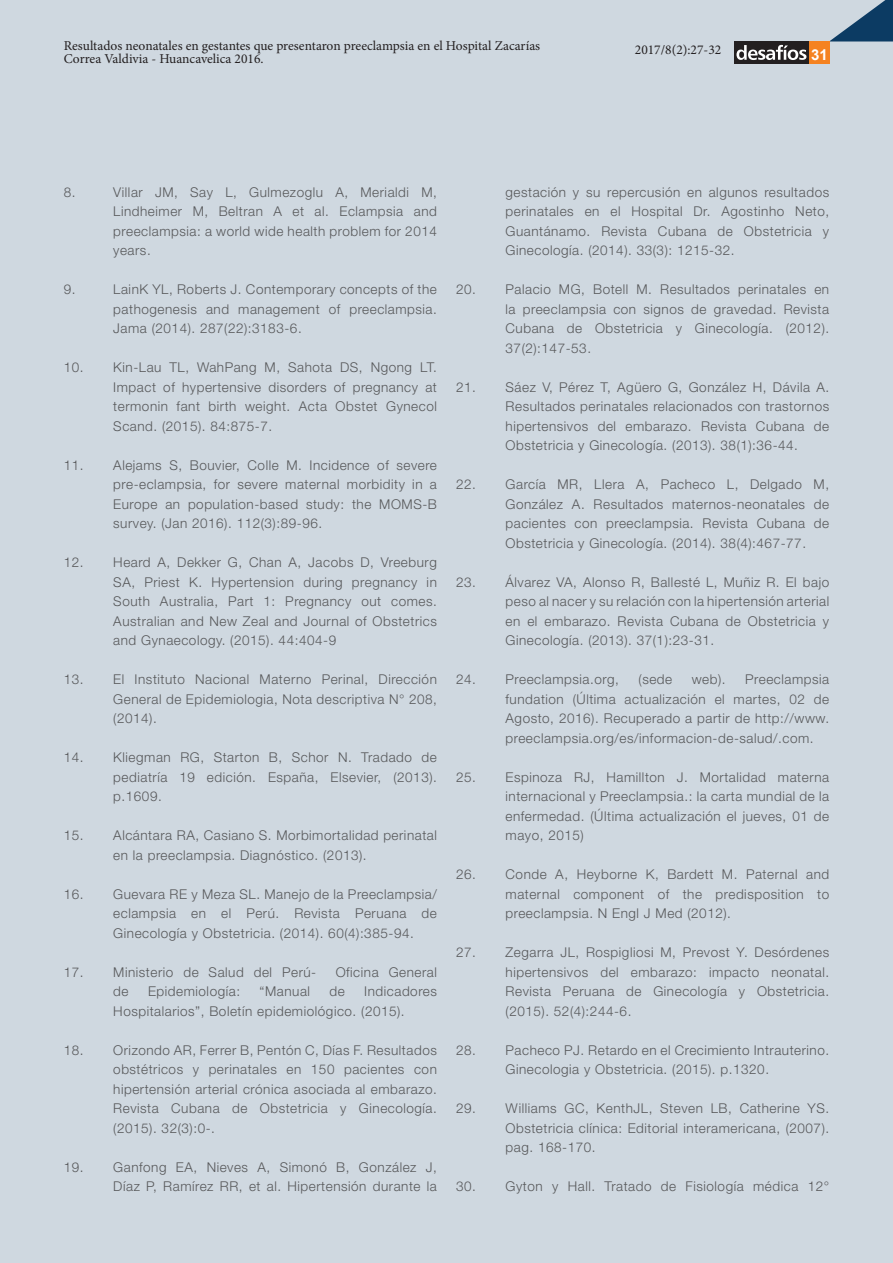
<style>
.page{position:relative;width:893px;height:1263px;background:#cfd8e0}
.page>*{position:absolute;margin:0;border:0;box-sizing:border-box;transform-origin:0 0}
.t1{font:700 15px "Arial";color:#fff}
.t2{font:300 13.5px/19.5px "Helvetica Neue LT Std";letter-spacing:.04em;color:#57585a;text-align:justify}
.t3{font:13.5px "Minion Pro";color:#231f20}
</style>
<div class="page">
<hr style="left:0;top:0;width:1px;height:1263px;background:#0c3b63">
<svg style="left:830px;top:0;width:63px;height:41px"></svg>
<div style="left:734px;top:41px;width:75px;height:23px;background:#231f20"></div>
<div style="left:809px;top:41px;width:20px;height:23px;background:#f58220"></div>
<svg style="left:736px;top:45px;width:70px;height:15px"></svg>
<p class="t3" style="left:64px;top:37px;width:478px">Resultados neonatales en gestantes que presentaron preeclampsia en el Hospital Zacarías</p>
<p class="t3" style="left:635px;top:40px;width:88px">2017/8(2):27-32</p>
<p class="t3" style="left:64px;top:50px;width:201px">Correa Valdivia - Huancavelica 2016.</p>
<p class="t1" style="left:811px;top:45px;width:18px">31</p>
<p class="t2" style="left:64px;top:182px;width:13px">8.</p>
<p class="t2" style="left:113px;top:182px;width:325px">Villar JM, Say L, Gulmezoglu A, Merialdi M, Lindheimer M, Beltran A et al. Eclampsia and preeclampsia: a world wide health problem for 2014 years.</p>
<p class="t2" style="left:64px;top:279px;width:13px">9.</p>
<p class="t2" style="left:113px;top:279px;width:325px">LainK YL, Roberts J. Contemporary concepts of the pathogenesis and management of preeclampsia.<br>Jama (2014). 287(22):3183-6.</p>
<p class="t2" style="left:113px;top:357px;width:325px;text-indent:-50px">10. Kin-Lau TL, WahPang M, Sahota DS, Ngong LT.<br>Impact of hypertensive disorders of pregnancy at termonin fant birth weight. Acta Obstet Gynecol Scand. (2015). 84:875-7.</p>
<p class="t2" style="left:113px;top:455px;width:325px;text-indent:-50px">11. Alejams S, Bouvier, Colle M. Incidence of severe pre-eclampsia, for severe maternal morbidity in a Europe an population-based study: the MOMS-B survey. (Jan 2016). 112(3):89-96.</p>
<p class="t2" style="left:113px;top:552px;width:325px;text-indent:-50px">12. Heard A, Dekker G, Chan A, Jacobs D, Vreeburg SA, Priest K. Hypertension during pregnancy in South Australia, Part 1: Pregnancy out comes.<br>Australian and New Zeal and Journal of Obstetrics and Gynaecology. (2015). 44:404-9</p>
<p class="t2" style="left:113px;top:669px;width:325px;text-indent:-50px">13. El Instituto Nacional Materno Perinal, Dirección General de Epidemiologia, Nota descriptiva N° 208, (2014).</p>
<p class="t2" style="left:113px;top:747px;width:325px;text-indent:-50px">14. Kliegman RG, Starton B, Schor N. Tradado de pediatría 19 edición. España, Elsevier, (2013). p.1609.</p>
<p class="t2" style="left:113px;top:825px;width:325px;text-indent:-50px">15. Alcántara RA, Casiano S. Morbimortalidad perinatal en la preeclampsia. Diagnóstico. (2013).</p>
<p class="t2" style="left:113px;top:884px;width:325px;text-indent:-50px">16. Guevara RE y Meza SL. Manejo de la Preeclampsia/ eclampsia en el Perú. Revista Peruana de Ginecología y Obstetricia. (2014). 60(4):385-94.</p>
<p class="t2" style="left:64px;top:962px;width:254px">17. Ministerio de Salud del Perú-</p>
<p class="t2" style="left:336px;top:962px;width:103px">Oficina General</p>
<p class="t2" style="left:113px;top:981px;width:17px">de</p>
<p class="t2" style="left:148px;top:981px;width:94px">Epidemiología:</p>
<p class="t2" style="left:260px;top:981px;width:52px">“Manual</p>
<p class="t2" style="left:329px;top:981px;width:17px">de</p>
<p class="t2" style="left:113px;top:981px;width:325px;text-indent:251px">Indicadores<br>Hospitalarios”, Boletín epidemiológico. (2015).</p>
<p class="t2" style="left:113px;top:1040px;width:325px;text-indent:-50px">18. Orizondo AR, Ferrer B, Pentón C, Días F. Resultados obstétricos y perinatales en 150 pacientes con hipertensión arterial crónica asociada al embarazo.<br>Revista Cubana de Obstetricia y Ginecología. (2015). 32(3):0-.</p>
<p class="t2" style="left:64px;top:1157px;width:375px;text-align:right">19. Ganfong EA, Nieves A, Simonó B, González J,<br>Díaz P, Ramírez RR, et al. Hipertensión durante la</p>
<p class="t2" style="left:506px;top:182px;width:325px">gestación y su repercusión en algunos resultados perinatales en el Hospital Dr. Agostinho Neto, Guantánamo. Revista Cubana de Obstetricia y Ginecología. (2014). 33(3): 1215-32.</p>
<p class="t2" style="left:506px;top:279px;width:325px;text-indent:-50px">20. Palacio MG, Botell M. Resultados perinatales en la preeclampsia con signos de gravedad. Revista Cubana de Obstetricia y Ginecología. (2012).<br>37(2):147-53.</p>
<p class="t2" style="left:506px;top:377px;width:325px;text-indent:-50px">21. Sáez V, Pérez T, Agüero G, González H, Dávila A.<br>Resultados perinatales relacionados con trastornos hipertensivos del embarazo. Revista Cubana de Obstetricia y Ginecología. (2013). 38(1):36-44.</p>
<p class="t2" style="left:506px;top:474px;width:325px;text-indent:-50px">22. García MR, Llera A, Pacheco L, Delgado M, González A. Resultados maternos-neonatales de pacientes con preeclampsia. Revista Cubana de Obstetricia y Ginecología. (2014). 38(4):467-77.</p>
<p class="t2" style="left:506px;top:572px;width:325px;text-indent:-50px">23. Álvarez VA, Alonso R, Ballesté L, Muñiz R. El bajo peso al nacer y su relación con la hipertensión arterial en el embarazo. Revista Cubana de Obstetricia y Ginecología. (2013). 37(1):23-31.</p>
<p class="t2" style="left:456px;top:669px;width:164px">24. Preeclampsia.org,</p>
<p class="t2" style="left:639px;top:669px;width:35px">(sede</p>
<p class="t2" style="left:692px;top:669px;width:35px">web).</p>
<p class="t2" style="left:506px;top:669px;width:325px;text-indent:240px">Preeclampsia fundation (Última actualización el martes, 02 de Agosto, 2016). Recuperado a partir de http://www. preeclampsia.org/es/informacion-de-salud/.com.</p>
<p class="t2" style="left:506px;top:767px;width:325px;text-indent:-50px">25. Espinoza RJ, Hamillton J. Mortalidad materna internacional y Preeclampsia.: la carta mundial de la enfermedad. (Última actualización el jueves, 01 de mayo, 2015)</p>
<p class="t2" style="left:506px;top:864px;width:325px;text-indent:-50px">26. Conde A, Heyborne K, Bardett M. Paternal and maternal component of the predisposition to preeclampsia. N Engl J Med (2012).</p>
<p class="t2" style="left:506px;top:942px;width:325px;text-indent:-50px">27. Zegarra JL, Rospigliosi M, Prevost Y. Desórdenes hipertensivos del embarazo: impacto neonatal.<br>Revista Peruana de Ginecología y Obstetricia. (2015). 52(4):244-6.</p>
<p class="t2" style="left:506px;top:1040px;width:325px;text-indent:-50px">28. Pacheco PJ. Retardo en el Crecimiento Intrauterino.<br>Ginecologia y Obstetricia. (2015). p.1320.</p>
<p class="t2" style="left:506px;top:1098px;width:325px;text-indent:-50px">29. Williams GC, KenthJL, Steven LB, Catherine YS.<br>Obstetricia clínica: Editorial interamericana, (2007). pag. 168-170.</p>
<p class="t2" style="left:456px;top:1176px;width:375px">30. Gyton y Hall. Tratado de Fisiología médica 12°</p>
</div>
